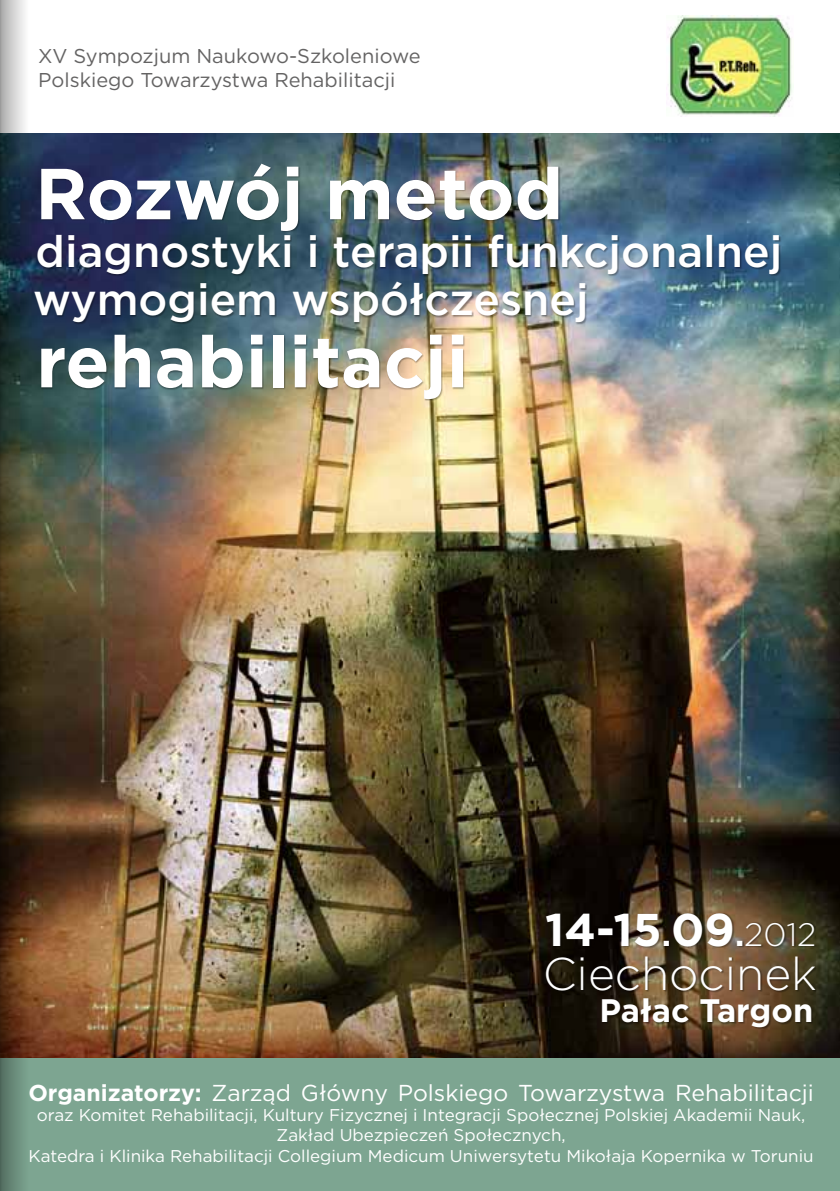
<style>
.page{position:relative;width:840px;height:1191px;background:#fff}
.page>*{position:absolute;margin:0;border:0;box-sizing:border-box;transform-origin:0 0}
.t1{font:700 72px "Gotham";color:#fff}
.t2{font:300 45.8px/44px "Gotham";color:#fff}
.t3{font:500 44px/48px "Gotham";color:#fff}
.t4{font:700 32.4px "Gotham";color:#fff}
.t5{font:23px "Gotham";color:#fff}
.t6{font:20px/24px "Gotham";color:#646363}
.t7{font:17px/20.4px "Gotham";color:#fff;text-align:center}
.s1{font-weight:700}
.s2{font-weight:700;font-size:32.4px}
.s3{font-size:32.4px}
</style>
<div class="page">
<div style="left:0;top:1057px;width:839px;height:134px;background:#7da591"></div>
<img style="left:28px;top:133px;width:811px;height:924px">
<div style="left:546px;top:912px;width:270px;height:116px;background:#000;opacity:.35"></div>
<div style="left:35px;top:163px;width:745px;height:238px;background:#000;opacity:.35"></div>
<img style="left:666px;top:16px;width:126px;height:101px">
<svg style="left:0;top:0;width:28px;height:1191px;background:#494a3e"></svg>
<p class="t6" style="left:38px;top:43px;width:384px">XV Sympozjum Naukowo-Szkoleniowe<br>Polskiego Towarzystwa Rehabilitacji</p>
<h1 class="t1" style="left:35px;top:146px;width:529px">Rozwój metod</h1>
<h3 class="t3" style="left:33px;top:227px;width:750px">diagnostyki i terapii funkcjonalnej wymogiem współczesnej</h3>
<h1 class="t1" style="left:36px;top:314px;width:433px">rehabilitacji</h1>
<h2 class="t2" style="left:542px;top:906px;width:275px"><span class="s1">14-15</span><span class="s2">.</span><span class="s1">09</span><span class="s2">.</span><span class="s3">2012<br></span>Ciechocinek</h2>
<h3 class="t4" style="left:599px;top:988px;width:215px">Pałac Targon</h3>
<h3 class="t5" style="left:28px;top:1077px;width:786px"><span class="s1">Organizatorzy:</span> Zarząd Główny Polskiego Towarzystwa Rehabilitacji</h3>
<p class="t7" style="left:29px;top:1104px;width:786px">oraz Komitet Rehabilitacji, Kultury Fizycznej i Integracji Społecznej Polskiej Akademii Nauk,<br>Zakład Ubezpieczeń Społecznych,<br>Katedra i Klinika Rehabilitacji Collegium Medicum Uniwersytetu Mikołaja Kopernika w Toruniu</p>
</div>
